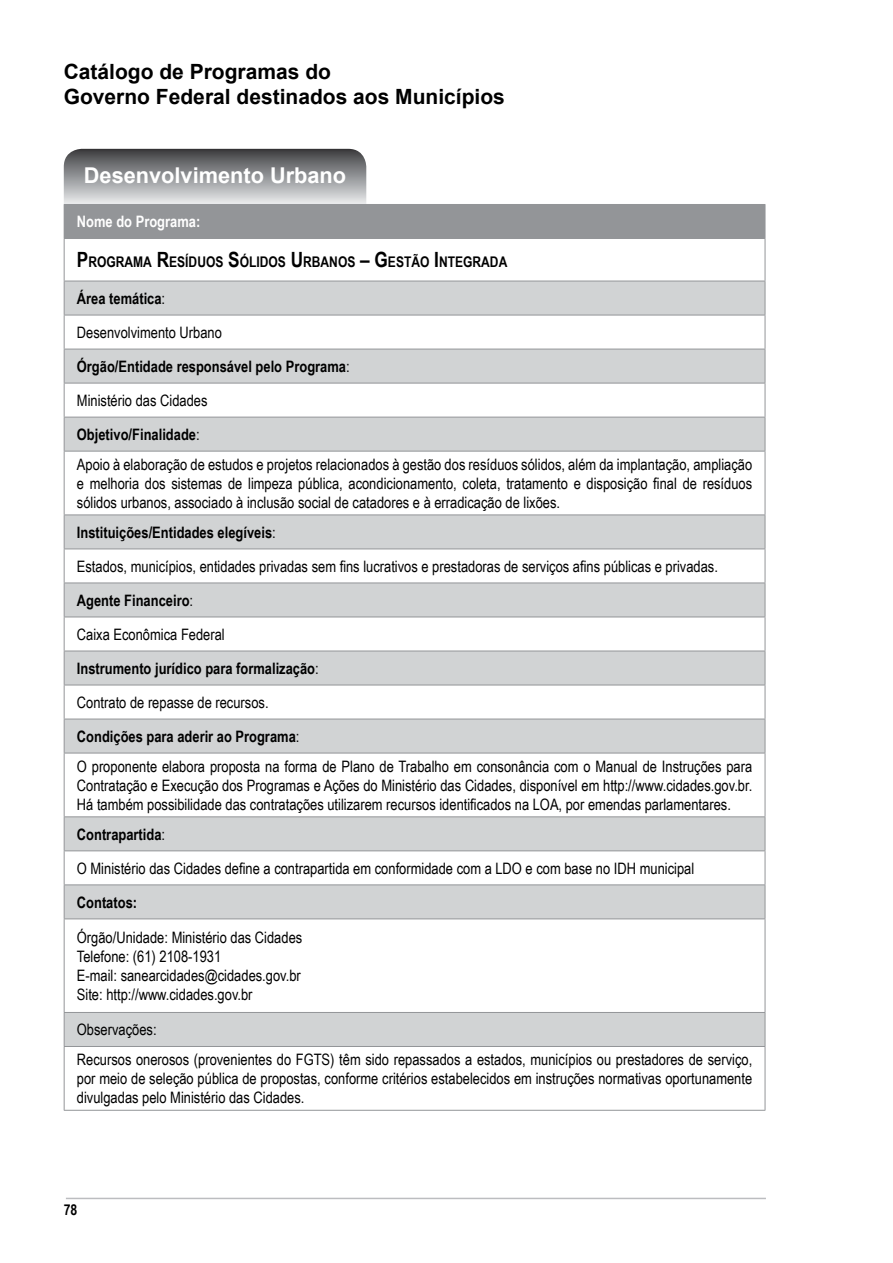
<style>
.page{position:relative;width:893px;height:1263px;background:#fff}
.page>*{position:absolute;margin:0;border:0;box-sizing:border-box;transform-origin:0 0}
.t1{font:700 21.75px "Arial";color:#fff}
.t2{font:700 21px/25.2px "Arial";color:#000}
.t3{font:15.75px/18.9px "Arial Narrow";color:#000}
.t4{font:700 15.75px/34px "Arial Narrow";color:#000}
.t5{font:700 15.75px "Arial Narrow";color:#fff}
.t6{font:700 15px "Arial Narrow";color:#000}
.t7{font:700 14.7px "Arial Narrow";color:#000}
.s1{font-size:21px}
.s2{font-weight:400}
.s3{font-weight:700}
</style>
<div class="page">
<hr style="left:66px;top:1198px;width:700px;height:1px;background:#bcbdc0">
<svg style="left:64px;top:149px;width:302px;height:55px;background:#949597"></svg>
<div style="left:64px;top:204px;width:701px;height:34px;background:#939598"></div>
<svg style="left:65px;top:282px;width:700px;height:764px"></svg>
<hr style="left:765px;top:205px;width:1px;height:33px;background:#939598">
<hr style="left:64px;top:238px;width:701px;height:1px;background:#939598">
<hr style="left:64px;top:239px;width:1px;height:42px;background:#939598">
<hr style="left:765px;top:239px;width:1px;height:42px;background:#939598">
<hr style="left:64px;top:281px;width:701px;height:1px;background:#939598">
<hr style="left:64px;top:281px;width:1px;height:34px;background:#939598">
<hr style="left:765px;top:281px;width:1px;height:34px;background:#939598">
<hr style="left:64px;top:315px;width:701px;height:1px;background:#939598">
<hr style="left:64px;top:315px;width:1px;height:34px;background:#939598">
<hr style="left:765px;top:315px;width:1px;height:34px;background:#939598">
<hr style="left:64px;top:349px;width:701px;height:1px;background:#939598">
<hr style="left:64px;top:349px;width:1px;height:34px;background:#939598">
<hr style="left:765px;top:349px;width:1px;height:34px;background:#939598">
<hr style="left:64px;top:383px;width:701px;height:1px;background:#939598">
<hr style="left:64px;top:383px;width:1px;height:34px;background:#939598">
<hr style="left:765px;top:383px;width:1px;height:34px;background:#939598">
<hr style="left:64px;top:417px;width:701px;height:1px;background:#939598">
<hr style="left:64px;top:417px;width:1px;height:34px;background:#939598">
<hr style="left:765px;top:417px;width:1px;height:34px;background:#939598">
<hr style="left:64px;top:451px;width:701px;height:1px;background:#939598">
<hr style="left:64px;top:451px;width:1px;height:63px;background:#939598">
<hr style="left:765px;top:451px;width:1px;height:63px;background:#939598">
<hr style="left:64px;top:514px;width:701px;height:1px;background:#939598">
<hr style="left:64px;top:515px;width:1px;height:33px;background:#939598">
<hr style="left:765px;top:515px;width:1px;height:33px;background:#939598">
<hr style="left:64px;top:548px;width:701px;height:1px;background:#939598">
<hr style="left:64px;top:549px;width:1px;height:34px;background:#939598">
<hr style="left:765px;top:549px;width:1px;height:34px;background:#939598">
<hr style="left:64px;top:583px;width:701px;height:1px;background:#939598">
<hr style="left:64px;top:583px;width:1px;height:34px;background:#939598">
<hr style="left:765px;top:583px;width:1px;height:34px;background:#939598">
<hr style="left:64px;top:617px;width:701px;height:1px;background:#939598">
<hr style="left:64px;top:617px;width:1px;height:34px;background:#939598">
<hr style="left:765px;top:617px;width:1px;height:34px;background:#939598">
<hr style="left:64px;top:651px;width:701px;height:1px;background:#939598">
<hr style="left:64px;top:651px;width:1px;height:34px;background:#939598">
<hr style="left:765px;top:651px;width:1px;height:34px;background:#939598">
<hr style="left:64px;top:685px;width:701px;height:1px;background:#939598">
<hr style="left:64px;top:685px;width:1px;height:34px;background:#939598">
<hr style="left:765px;top:685px;width:1px;height:34px;background:#939598">
<hr style="left:64px;top:719px;width:701px;height:1px;background:#939598">
<hr style="left:64px;top:719px;width:1px;height:34px;background:#939598">
<hr style="left:765px;top:719px;width:1px;height:34px;background:#939598">
<hr style="left:64px;top:753px;width:701px;height:1px;background:#939598">
<hr style="left:64px;top:753px;width:1px;height:63px;background:#939598">
<hr style="left:765px;top:753px;width:1px;height:63px;background:#939598">
<hr style="left:64px;top:816px;width:701px;height:1px;background:#939598">
<hr style="left:64px;top:817px;width:1px;height:33px;background:#939598">
<hr style="left:765px;top:817px;width:1px;height:33px;background:#939598">
<hr style="left:64px;top:850px;width:701px;height:1px;background:#939598">
<hr style="left:64px;top:851px;width:1px;height:33px;background:#939598">
<hr style="left:765px;top:851px;width:1px;height:33px;background:#939598">
<hr style="left:64px;top:884px;width:701px;height:1px;background:#939598">
<hr style="left:64px;top:885px;width:1px;height:33px;background:#939598">
<hr style="left:765px;top:885px;width:1px;height:33px;background:#939598">
<hr style="left:64px;top:918px;width:701px;height:1px;background:#939598">
<hr style="left:64px;top:919px;width:1px;height:93px;background:#939598">
<hr style="left:765px;top:919px;width:1px;height:93px;background:#939598">
<hr style="left:64px;top:1012px;width:701px;height:1px;background:#939598">
<hr style="left:64px;top:1013px;width:1px;height:33px;background:#939598">
<hr style="left:765px;top:1013px;width:1px;height:33px;background:#939598">
<hr style="left:64px;top:1046px;width:701px;height:1px;background:#939598">
<hr style="left:64px;top:1047px;width:1px;height:63px;background:#939598">
<hr style="left:765px;top:1047px;width:1px;height:63px;background:#939598">
<hr style="left:64px;top:1110px;width:701px;height:1px;background:#939598">
<h2 class="t2" style="left:64px;top:60px;width:443px">Catálogo de Programas do<br>Governo Federal destinados aos Municípios</h2>
<h1 class="t1" style="left:84px;top:161px;width:264px">Desenvolvimento Urbano</h1>
<p class="t5" style="left:77px;top:210px;width:125px">Nome do Programa:</p>
<p class="t7" style="left:77px;top:251px;width:432px"><span class="s1">P</span>ROGRAMA <span class="s1">R</span>ESÍDUOS <span class="s1">S</span>ÓLIDOS <span class="s1">U</span> RBANOS <span class="s1">– G</span>ESTÃO <span class="s1">I</span> NTEGRADA</p>
<p class="t4" style="left:77px;top:280px;width:274px">Área temática<span class="s2">:<br>Desenvolvimento Urbano<br></span>Órgão/Entidade responsável pelo Programa<span class="s2">:<br>Ministério das Cidades<br></span>Objetivo/Finalidade<span class="s2">:</span></p>
<p class="t3" style="left:77px;top:454px;width:677px;text-align:justify">Apoio à elaboração de estudos e projetos relacionados à gestão dos resíduos sólidos, além da implantação, ampliação e melhoria dos sistemas de limpeza pública, acondicionamento, coleta, tratamento e disposição final de resíduos sólidos urbanos, associado à inclusão social de catadores e à erradicação de lixões.</p>
<p class="t3" style="left:77px;top:514px;width:643px;line-height:34px"><span class="s3">Instituições/Entidades elegíveis</span>:<br>Estados, municípios, entidades privadas sem fins lucrativos e prestadoras de serviços afins públicas e privadas.<br><span class="s3">Agente Financeiro</span>:<br>Caixa Econômica Federal<br><span class="s3">Instrumento jurídico para formalização</span>:<br>Contrato de repasse de recursos.<br><span class="s3">Condições para aderir ao Programa</span>:</p>
<p class="t3" style="left:77px;top:756px;width:677px;text-align:justify">O proponente elabora proposta na forma de Plano de Trabalho em consonância com o Manual de Instruções para Contratação e Execução dos Programas e Ações do Ministério das Cidades, disponível em http://www.cidades.gov.br.<br>Há também possibilidade das contratações utilizarem recursos identificados na LOA, por emendas parlamentares.</p>
<p class="t3" style="left:77px;top:816px;width:619px;line-height:34px"><span class="s3">Contrapartida</span>:<br>O Ministério das Cidades define a contrapartida em conformidade com a LDO e com base no IDH municipal</p>
<p class="t4" style="left:77px;top:884px;width:62px">Contatos:</p>
<p class="t3" style="left:77px;top:927px;width:227px">Órgão/Unidade: Ministério das Cidades Telefone: (61) 2108-1931<br>E-mail: sanearcidades@cidades.gov.br Site: http://www.cidades.gov.br</p>
<p class="t3" style="left:77px;top:1014px;width:677px;line-height:30px">Observações:<br>Recursos onerosos (provenientes do FGTS) têm sido repassados a estados, municípios ou prestadores de serviço,</p>
<p class="t3" style="left:77px;top:1068px;width:677px">por meio de seleção pública de propostas, conforme critérios estabelecidos em instruções normativas oportunamente divulgadas pelo Ministério das Cidades.</p>
<p class="t6" style="left:64px;top:1198px;width:15px">78</p>
</div>
